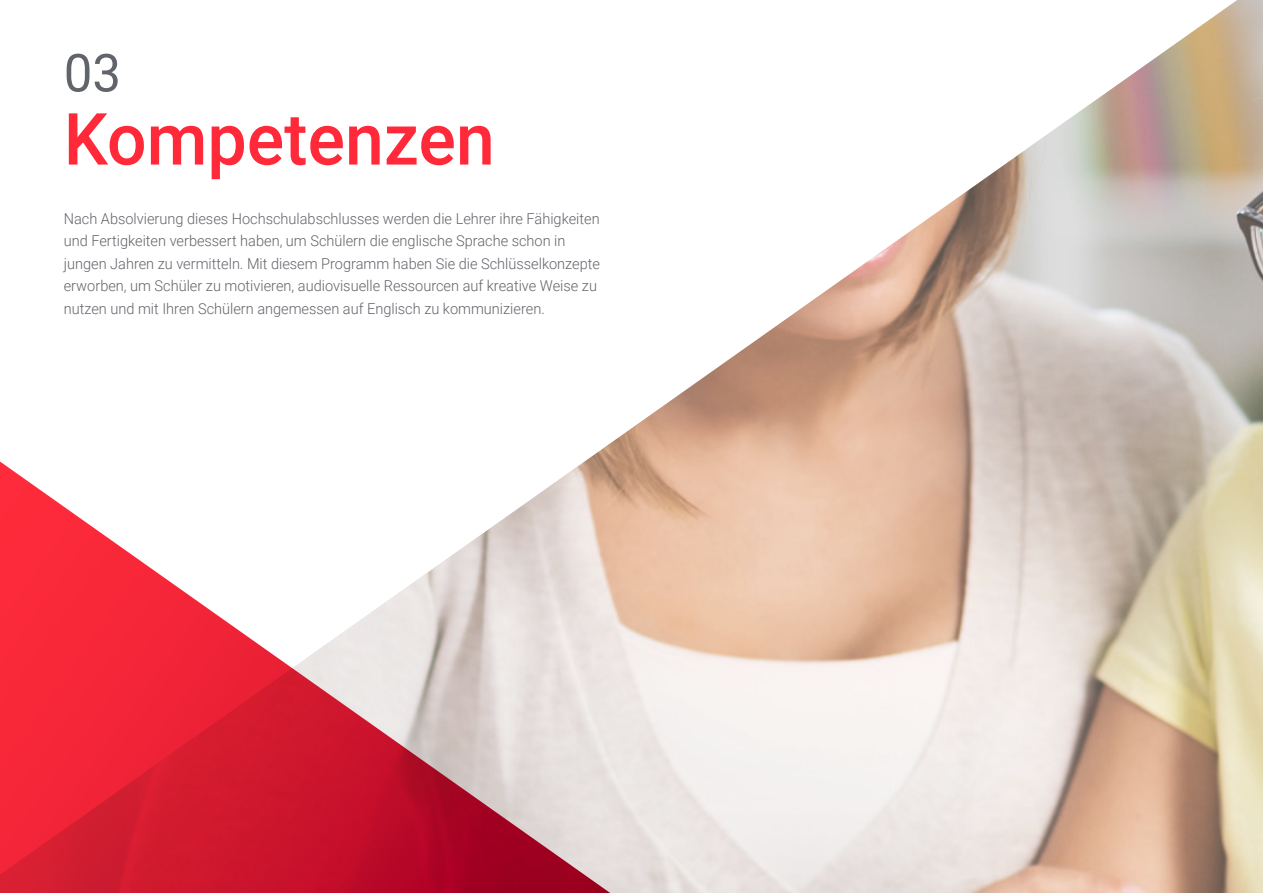
<style>
.page{position:relative;width:1263px;height:893px;background:#fff}
.page>*{position:absolute;margin:0;border:0;box-sizing:border-box;transform-origin:0 0}
.t1{font:500 72px "Roboto";color:#ff293a}
.t2{font:52.5px "Roboto";color:#61646a}
.t3{font:300 15px/22.5px "Roboto";color:#61646a}
</style>
<div class="page">
<img style="left:606px;top:0;width:657px;height:893px">
<svg style="left:0;top:446px;width:640px;height:447px"></svg>
<h2 class="t2" style="left:64px;top:36px;width:59px">03</h2>
<h1 class="t1" style="left:64px;top:89px;width:432px">Kompetenzen</h1>
<p class="t3" style="left:64px;top:207px;width:538px">Nach Absolvierung dieses Hochschulabschlusses werden die Lehrer ihre Fähigkeiten und Fertigkeiten verbessert haben, um Schülern die englische Sprache schon in jungen Jahren zu vermitteln. Mit diesem Programm haben Sie die Schlüsselkonzepte erworben, um Schüler zu motivieren, audiovisuelle Ressourcen auf kreative Weise zu nutzen und mit Ihren Schülern angemessen auf Englisch zu kommunizieren.</p>
</div>
